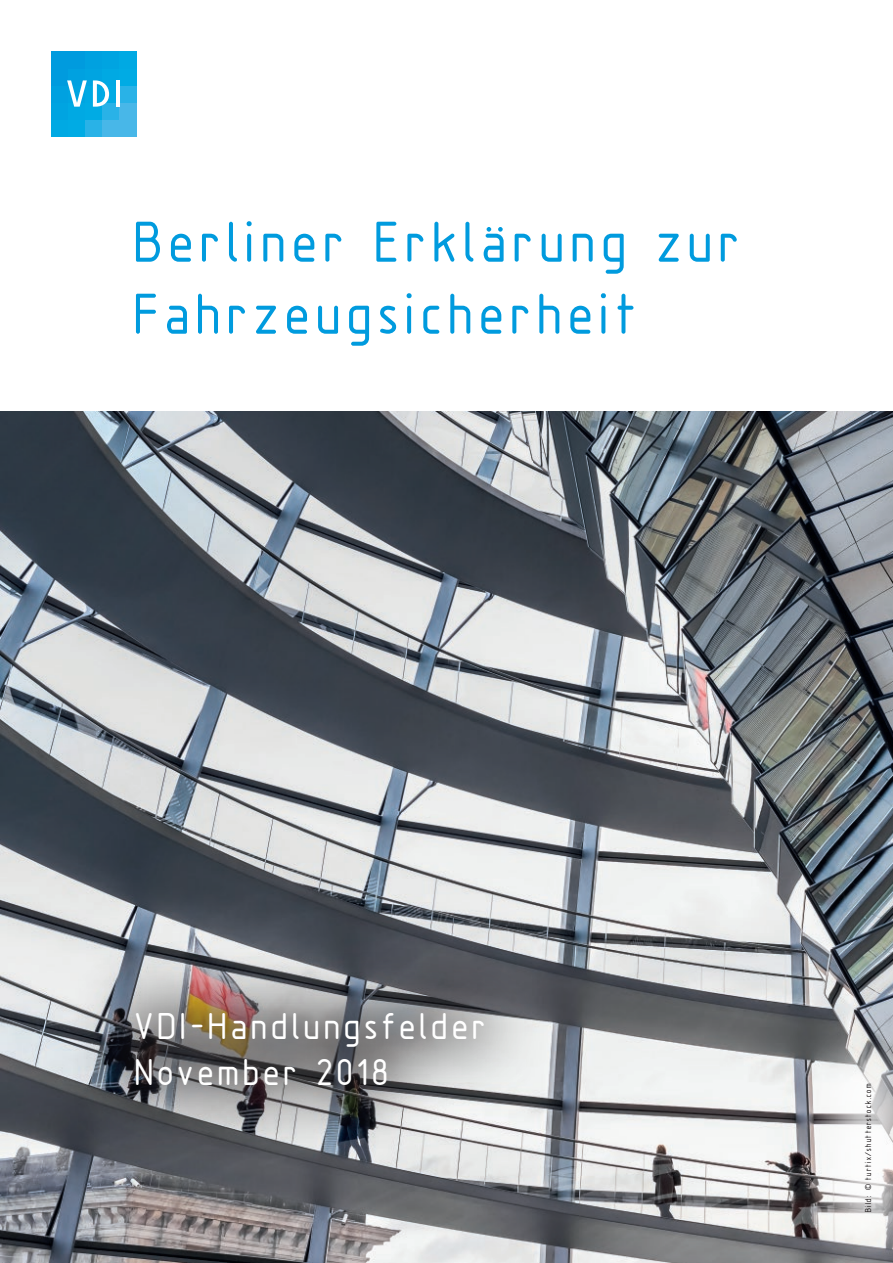
<style>
.page{position:relative;width:893px;height:1263px;background:#fff}
.page>*{position:absolute;margin:0;border:0;box-sizing:border-box;transform-origin:0 0}
.t1{font:60px/72px "Isonorm 3098 LW20";color:#009bde}
.t2{font:39px/46.8px "Isonorm 3098 LW20";color:#fff}
.t3{font:9px "Isonorm 3098 LW20";color:#231f20}
</style>
<div class="page">
<img style="left:0;top:411px;width:893px;height:852px">
<div style="left:51px;top:119px;width:17px;height:17px;background:#00a9e3"></div>
<div style="left:68px;top:119px;width:17px;height:17px;background:#00abe4"></div>
<div style="left:85px;top:119px;width:17px;height:17px;background:#29b2e7"></div>
<div style="left:102px;top:119px;width:17px;height:17px;background:#48b7e8"></div>
<div style="left:119px;top:119px;width:17px;height:17px;background:#48b7e8"></div>
<div style="left:51px;top:102px;width:17px;height:17px;background:#00a4e1"></div>
<div style="left:68px;top:102px;width:17px;height:17px;background:#00a9e3"></div>
<div style="left:85px;top:102px;width:17px;height:17px;background:#00abe4"></div>
<div style="left:102px;top:102px;width:17px;height:17px;background:#29b2e7"></div>
<div style="left:119px;top:102px;width:17px;height:17px;background:#48b7e8"></div>
<div style="left:51px;top:85px;width:17px;height:17px;background:#00a1e0"></div>
<svg style="left:87px;top:85px;width:6px;height:17px"></svg>
<div style="left:102px;top:85px;width:17px;height:17px;background:#00abe4"></div>
<div style="left:119px;top:85px;width:17px;height:17px;background:#29b2e7"></div>
<div style="left:51px;top:68px;width:17px;height:17px;background:#009bde"></div>
<div style="left:68px;top:68px;width:17px;height:17px;background:#00a1e0"></div>
<div style="left:85px;top:68px;width:17px;height:17px;background:#00a4e1"></div>
<div style="left:102px;top:68px;width:17px;height:17px;background:#00a9e3"></div>
<div style="left:119px;top:68px;width:17px;height:17px;background:#00abe4"></div>
<div style="left:51px;top:51px;width:17px;height:17px;background:#009bde"></div>
<div style="left:68px;top:51px;width:17px;height:17px;background:#009bde"></div>
<div style="left:85px;top:51px;width:17px;height:17px;background:#00a1e0"></div>
<div style="left:102px;top:51px;width:17px;height:17px;background:#00a4e1"></div>
<svg style="left:67px;top:80px;width:20px;height:27px"></svg>
<svg style="left:93px;top:80px;width:16px;height:27px"></svg>
<hr style="left:116px;top:80px;width:4px;height:27px;background:#fff">
<div style="left:119px;top:51px;width:17px;height:17px;background:#00a9e3"></div>
<div style="left:67px;top:943px;width:482px;height:213px;background:#231f20;opacity:.75"></div>
<div style="left:798px;top:1018px;width:95px;height:245px;background:#fff;opacity:.75"></div>
<p class="t1" style="left:136px;top:207px;width:613px">Berliner Erklärung zur<br>Fahrzeugsicherheit</p>
<p class="t2" style="left:136px;top:1003px;width:357px">VDI-Handlungsfelder<br>November 2018</p>
<p class="t3" style="left:863px;top:1212px;width:131px;rotate:-90deg">Bild: © turtix/shutterstock.com</p>
</div>
